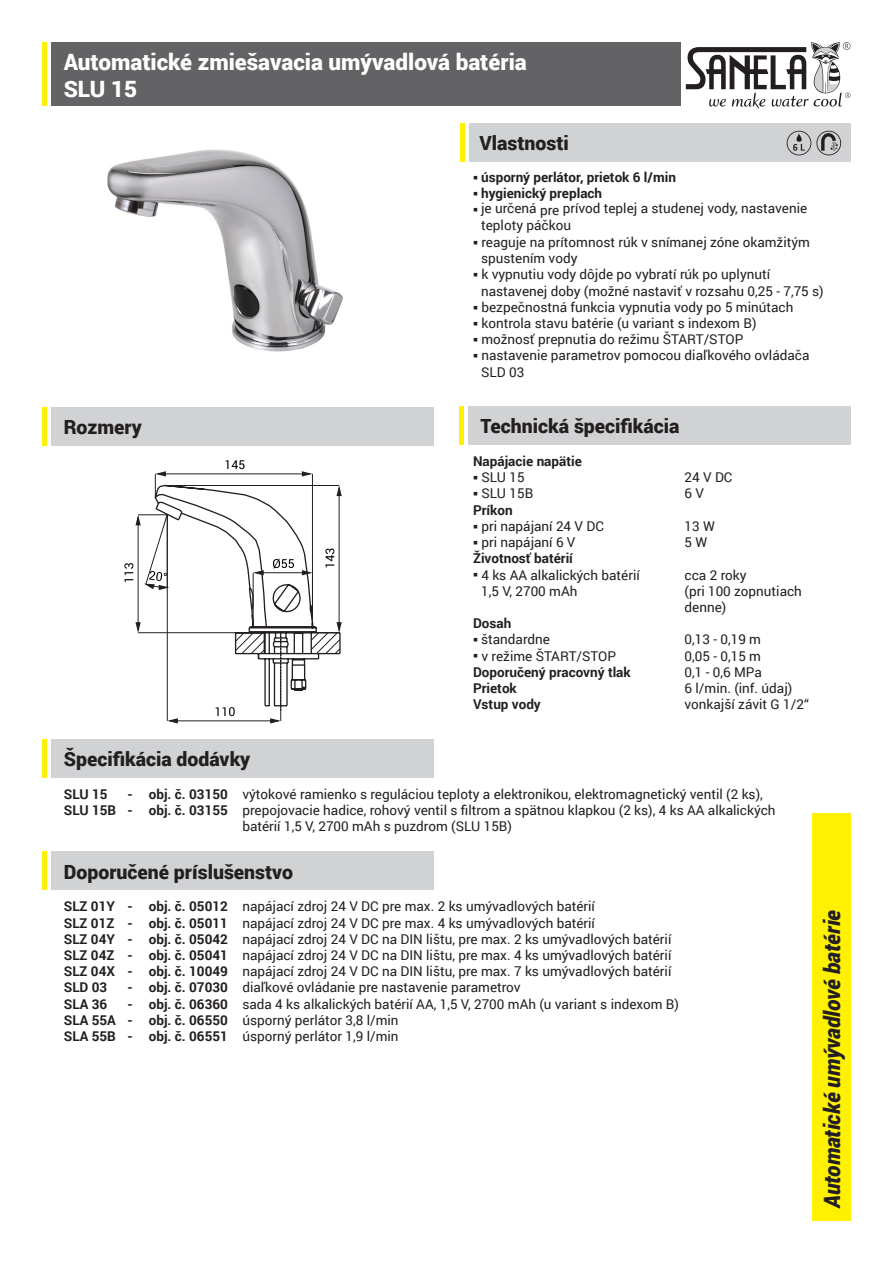
<style>
.page{position:relative;width:893px;height:1263px;background:#fff}
.page>*{position:absolute;margin:0;border:0;box-sizing:border-box;transform-origin:0 0}
.t1{font:900 22.5px/26.2px "Roboto";color:#fff}
.t2{font:italic 900 22.5px "Roboto";letter-spacing:-.01em;color:#231f20;scale:.95 1}
.t3{font:900 19.5px "Roboto";color:#231f20}
.t4{font:13.5px/16.2px "Roboto";color:#231f20}
.t5{font:700 13.5px "Roboto";color:#231f20}
.s1{font-weight:700}
</style>
<div class="page">
<div style="left:51px;top:43px;width:629px;height:63px;background:#636366"></div>
<div style="left:51px;top:407px;width:383px;height:38px;background:#d1d2d4"></div>
<div style="left:812px;top:813px;width:38px;height:407px;background:#fff101"></div>
<hr style="left:43px;top:43px;width:4px;height:63px;background:#fff101">
<hr style="left:43px;top:407px;width:4px;height:38px;background:#fff101">
<div style="left:468px;top:406px;width:382px;height:38px;background:#d1d2d4"></div>
<hr style="left:459px;top:406px;width:4px;height:38px;background:#fff101">
<div style="left:51px;top:852px;width:383px;height:38px;background:#d1d2d4"></div>
<hr style="left:43px;top:852px;width:4px;height:38px;background:#fff101">
<div style="left:51px;top:739px;width:383px;height:38px;background:#d1d2d4"></div>
<hr style="left:43px;top:739px;width:4px;height:38px;background:#fff101">
<div style="left:469px;top:123px;width:381px;height:39px;background:#d1d2d4"></div>
<div style="left:460px;top:123px;width:5px;height:39px;background:#fff101"></div>
<svg style="left:686px;top:42px;width:164px;height:67px"></svg>
<svg style="left:787px;top:131px;width:54px;height:24px"></svg>
<svg style="left:124px;top:460px;width:218px;height:263px"></svg>
<img style="left:107px;top:149px;width:236px;height:203px">
<h1 class="t1" style="left:64px;top:48px;width:464px">Automatické zmiešavacia umývadlová batéria<br>SLU 15</h1>
<h2 class="t3" style="left:479px;top:129px;width:91px">Vlastnosti</h2>
<h2 class="t3" style="left:64px;top:413px;width:80px">Rozmery</h2>
<p class="t5" style="left:473px;top:168px;width:204px">○ úsporný perlátor, prietok 6 l/min</p>
<p class="t5" style="left:473px;top:184px;width:131px">○ hygienický preplach</p>
<p class="t4" style="left:481px;top:200px;width:328px;text-indent:-8px">○ je určená pre prívod teplej a studenej vody, nastavenie teploty páčkou</p>
<p class="t4" style="left:481px;top:233px;width:330px;text-indent:-8px">○ reaguje na prítomnost rúk v snímanej zóne okamžitým spustením vody</p>
<p class="t4" style="left:481px;top:266px;width:344px;text-indent:-8px">○ k vypnutiu vody dôjde po vybratí rúk po uplynutí nastavenej doby (možné nastaviť v rozsahu 0,25 - 7,75 s)</p>
<p class="t4" style="left:473px;top:298px;width:322px">○ bezpečnostná funkcia vypnutia vody po 5 minútach</p>
<p class="t4" style="left:473px;top:314px;width:285px">○ kontrola stavu batérie (u variant s indexom B)</p>
<p class="t4" style="left:473px;top:331px;width:272px">○ možnosť prepnutia do režimu ŠTART/STOP</p>
<p class="t4" style="left:481px;top:347px;width:330px;text-indent:-8px">○ nastavenie parametrov pomocou diaľkového ovládača<br>SLD 03</p>
<h2 class="t3" style="left:480px;top:412px;width:201px">Technická špecifikácia</h2>
<p class="t5" style="left:473px;top:452px;width:110px">Napájacie napätie</p>
<p class="t4" style="left:473px;top:469px;width:53px">○ SLU 15</p>
<p class="t4" style="left:685px;top:469px;width:49px">24 V DC</p>
<p class="t4" style="left:473px;top:485px;width:62px">○ SLU 15B</p>
<p class="t4" style="left:685px;top:485px;width:21px">6 V</p>
<p class="t5" style="left:473px;top:500px;width:41px">Príkon</p>
<p class="t4" style="left:473px;top:517px;width:132px">○ pri napájaní 24 V DC</p>
<p class="t4" style="left:685px;top:517px;width:32px">13 W</p>
<p class="t4" style="left:473px;top:534px;width:104px">○ pri napájaní 6 V</p>
<p class="t4" style="left:685px;top:534px;width:24px">5 W</p>
<p class="t5" style="left:473px;top:549px;width:101px">Životnosť batérií</p>
<p class="t4" style="left:473px;top:566px;width:168px">○ 4 ks AA alkalických batérií</p>
<p class="t4" style="left:685px;top:566px;width:63px">cca 2 roky</p>
<p class="t4" style="left:481px;top:582px;width:98px">1,5 V, 2700 mAh</p>
<p class="t4" style="left:685px;top:582px;width:119px">(pri 100 zopnutiach denne)</p>
<p class="t5" style="left:473px;top:614px;width:40px">Dosah</p>
<p class="t4" style="left:473px;top:631px;width:78px">○ štandardne</p>
<p class="t4" style="left:685px;top:631px;width:78px">0,13 - 0,19 m</p>
<p class="t4" style="left:473px;top:647px;width:145px">○ v režime ŠTART/STOP</p>
<p class="t4" style="left:685px;top:647px;width:78px">0,05 - 0,15 m</p>
<p class="t5" style="left:473px;top:662px;width:159px">Doporučený pracovný tlak</p>
<p class="t4" style="left:685px;top:663px;width:79px">0,1 - 0,6 MPa</p>
<p class="t5" style="left:473px;top:679px;width:45px">Prietok</p>
<p class="t4" style="left:685px;top:679px;width:109px">6 l/min. (inf. údaj)</p>
<p class="t5" style="left:473px;top:695px;width:69px">Vstup vody</p>
<p class="t4" style="left:685px;top:696px;width:126px">vonkajší závit G 1/2“</p>
<h2 class="t3" style="left:64px;top:745px;width:188px">Špecifikácia dodávky</h2>
<p class="t5" style="left:64px;top:784px;width:45px">SLU 15</p>
<p class="t4" style="left:128px;top:785px;width:637px"><span class="s1">- obj. č. 03150</span> výtokové ramienko s reguláciou teploty a elektronikou, elektromagnetický ventil (2 ks),</p>
<p class="t4" style="left:64px;top:801px;width:713px"><span class="s1">SLU 15B - obj. č. 03155</span> prepojovacie hadice, rohový ventil s filtrom a spätnou klapkou (2 ks), 4 ks AA alkalických</p>
<p class="t4" style="left:242px;top:817px;width:271px">batérií 1,5 V, 2700 mAh s puzdrom (SLU 15B)</p>
<h2 class="t3" style="left:64px;top:858px;width:231px">Doporučené príslušenstvo</h2>
<p class="t4" style="left:64px;top:898px;width:609px"><span class="s1">SLZ 01Y - obj. č. 05012</span> napájací zdroj 24 V DC pre max. 2 ks umývadlových batérií<br><span class="s1">SLZ 01Z - obj. č. 05011</span> napájací zdroj 24 V DC pre max. 4 ks umývadlových batérií<br><span class="s1">SLZ 04Y - obj. č. 05042</span> napájací zdroj 24 V DC na DIN lištu, pre max. 2 ks umývadlových batérií <span class="s1">SLZ 04Z - obj. č. 05041</span> napájací zdroj 24 V DC na DIN lištu, pre max. 4 ks umývadlových batérií <span class="s1">SLZ 04X - obj. č. 10049</span> napájací zdroj 24 V DC na DIN lištu, pre max. 7 ks umývadlových batérií <span class="s1">SLD 03</span></p>
<p class="t4" style="left:128px;top:979px;width:395px"><span class="s1">- obj. č. 07030</span> diaľkové ovládanie pre nastavenie parametrov</p>
<p class="t4" style="left:64px;top:995px;width:617px;text-indent:64px"><span class="s1">- obj. č. 06360</span> sada 4 ks alkalických batérií AA, 1,5 V, 2700 mAh (u variant s indexom B)<br><span class="s1">SLA 55A - obj. č. 06550</span> úsporný perlátor 3,8 l/min<br><span class="s1">SLA 55B - obj. č. 06551</span> úsporný perlátor 1,9 l/min</p>
<p class="t5" style="left:64px;top:994px;width:45px">SLA 36</p>
<h1 class="t2" style="left:816px;top:1208px;width:315px;rotate:-90deg">Automatické umývadlové batérie</h1>
</div>
